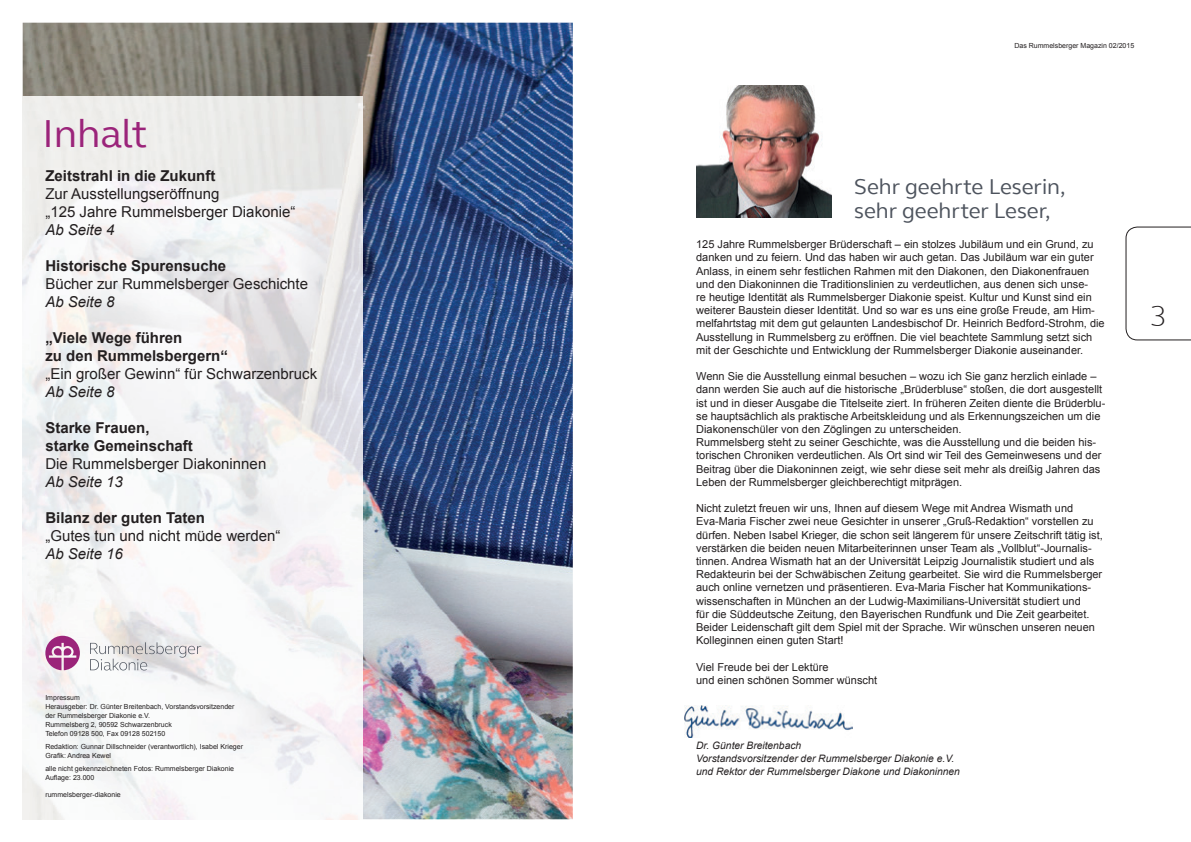
<style>
.page{position:relative;width:1191px;height:842px;background:#fff}
.page>*{position:absolute;margin:0;border:0;box-sizing:border-box;transform-origin:0 0}
.t1{font:40px "FS Elliot";color:#9b247a}
.t2{font:300 30px "FS Elliot";color:#231f20}
.t3{font:22px/24px "FS Elliot";color:#4d535d}
.t4{font:15px/18px "Arial";color:#231f20}
.t5{font:700 15px/18px "Arial";color:#231f20}
.t6{font:italic 15px "Arial";color:#231f20}
.t7{font:11px/13.2px "Arial";color:#231f20}
.t8{font:italic 10.2px/13px "Arial";color:#231f20}
.t9{font:7px/9px "Arial";color:#231f20}
</style>
<div class="page">
<img style="left:696px;top:85px;width:135px;height:133px">
<img style="left:685px;top:706px;width:167px;height:32px">
<img style="left:23px;top:23px;width:550px;height:796px">
<img style="left:23px;top:96px;width:339px;height:723px">
<svg style="left:90px;top:642px;width:111px;height:28px"></svg>
<svg style="left:45px;top:636px;width:35px;height:34px"></svg>
<svg style="left:1125px;top:227px;width:66px;height:113px"></svg>
<h1 class="t1" style="left:43px;top:107px;width:106px">Inhalt</h1>
<h3 class="t5" style="left:45px;top:167px;width:172px">Zeitstrahl in die Zukunft</h3>
<h3 class="t4" style="left:45px;top:185px;width:252px">Zur Ausstellungseröffnung<br>„125 Jahre Rummelsberger Diakonie“</h3>
<h3 class="t6" style="left:45px;top:220px;width:71px">Ab Seite 4</h3>
<h3 class="t5" style="left:45px;top:257px;width:182px">Historische Spurensuche</h3>
<h3 class="t4" style="left:45px;top:275px;width:264px">Bücher zur Rummelsberger Geschichte</h3>
<h3 class="t6" style="left:45px;top:292px;width:71px">Ab Seite 8</h3>
<h3 class="t5" style="left:45px;top:329px;width:184px">„Viele Wege führen<br>zu den Rummelsbergern“</h3>
<h3 class="t4" style="left:45px;top:365px;width:273px">„Ein großer Gewinn“ für Schwarzenbruck</h3>
<h3 class="t6" style="left:45px;top:382px;width:71px">Ab Seite 8</h3>
<h3 class="t5" style="left:45px;top:419px;width:149px">Starke Frauen, starke Gemeinschaft</h3>
<h3 class="t4" style="left:45px;top:455px;width:222px">Die Rummelsberger Diakoninnen</h3>
<h3 class="t6" style="left:45px;top:472px;width:79px">Ab Seite 13</h3>
<h3 class="t5" style="left:45px;top:509px;width:161px">Bilanz der guten Taten</h3>
<h3 class="t4" style="left:45px;top:527px;width:237px">„Gutes tun und nicht müde werden“</h3>
<h3 class="t6" style="left:45px;top:544px;width:79px">Ab Seite 16</h3>
<p class="t9" style="left:45px;top:693px;width:191px">Impressum<br>Herausgeber: Dr. Günter Breitenbach, Vorstandsvorsitzender der Rummelsberger Diakonie e.V.<br>Rummelsberg 2, 90592 Schwarzenbruck<br>Telefon 09128 500, Fax 09128 502150</p>
<p class="t9" style="left:45px;top:742px;width:199px">Redaktion: Gunnar Dillschneider (verantwortlich), Isabel Krieger<br>Grafik: Andrea Kewel</p>
<p class="t9" style="left:45px;top:764px;width:190px">alle nicht gekennzeichneten Fotos: Rummelsberger Diakonie<br>Auflage: 23.000</p>
<p class="t9" style="left:45px;top:790px;width:77px">rummelsberger-diakonie</p>
<p class="t9" style="left:1014px;top:41px;width:121px">Das Rummelsberger Magazin 02/2015</p>
<h3 class="t3" style="left:854px;top:174px;width:213px">Sehr geehrte Leserin, sehr geehrter Leser,</h3>
<p class="t7" style="left:696px;top:238px;width:410px">125 Jahre Rummelsberger Brüderschaft – ein stolzes Jubiläum und ein Grund, zu danken und zu feiern. Und das haben wir auch getan. Das Jubiläum war ein guter Anlass, in einem sehr festlichen Rahmen mit den Diakonen, den Diakonenfrauen und den Diakoninnen die Traditionslinien zu verdeutlichen, aus denen sich unse-<br>re heutige Identität als Rummelsberger Diakonie speist. Kultur und Kunst sind ein weiterer Baustein dieser Identität. Und so war es uns eine große Freude, am Him&shy;melfahrtstag mit dem gut gelaunten Landesbischof Dr. Heinrich Bedford-Strohm, die Ausstellung in Rummelsberg zu eröffnen. Die viel beachtete Sammlung setzt sich mit der Geschichte und Entwicklung der Rummelsberger Diakonie auseinander.</p>
<p class="t7" style="left:696px;top:370px;width:411px">Wenn Sie die Ausstellung einmal besuchen – wozu ich Sie ganz herzlich einlade – dann werden Sie auch auf die historische „Brüderbluse“ stoßen, die dort ausgestellt ist und in dieser Ausgabe die Titelseite ziert. In früheren Zeiten diente die Brüderblu&shy;se hauptsächlich als praktische Arbeitskleidung und als Erkennungszeichen um die Diakonenschüler von den Zöglingen zu unterscheiden.<br>Rummelsberg steht zu seiner Geschichte, was die Ausstellung und die beiden his&shy;torischen Chroniken verdeutlichen. Als Ort sind wir Teil des Gemeinwesens und der Beitrag über die Diakoninnen zeigt, wie sehr diese seit mehr als dreißig Jahren das Leben der Rummelsberger gleichberechtigt mitprägen.</p>
<p class="t7" style="left:696px;top:502px;width:408px">Nicht zuletzt freuen wir uns, Ihnen auf diesem Wege mit Andrea Wismath und Eva-Maria Fischer zwei neue Gesichter in unserer „Gruß-Redaktion“ vorstellen zu dürfen. Neben Isabel Krieger, die schon seit längerem für unsere Zeitschrift tätig ist, verstärken die beiden neuen Mitarbeiterinnen unser Team als „Vollblut“-Journalis&shy;tinnen. Andrea Wismath hat an der Universität Leipzig Journalistik studiert und als Redakteurin bei der Schwäbischen Zeitung gearbeitet. Sie wird die Rummelsberger auch online vernetzen und präsentieren. Eva-Maria Fischer hat Kommunikations&shy;wissenschaften in München an der Ludwig-Maximilians-Universität studiert und<br>für die Süddeutsche Zeitung, den Bayerischen Rundfunk und Die Zeit gearbeitet.<br>Beider Leidenschaft gilt dem Spiel mit der Sprache. Wir wünschen unseren neuen Kolleginnen einen guten Start!</p>
<p class="t7" style="left:696px;top:660px;width:182px">Viel Freude bei der Lektüre<br>und einen schönen Sommer wünscht</p>
<p class="t8" style="left:696px;top:739px;width:265px">Dr. Günter Breitenbach<br>Vorstandsvorsitzender der Rummelsberger Diakonie e.V. und Rektor der Rummelsberger Diakone und Diakoninnen</p>
<h2 class="t2" style="left:1149px;top:296px;width:19px">3</h2>
</div>
